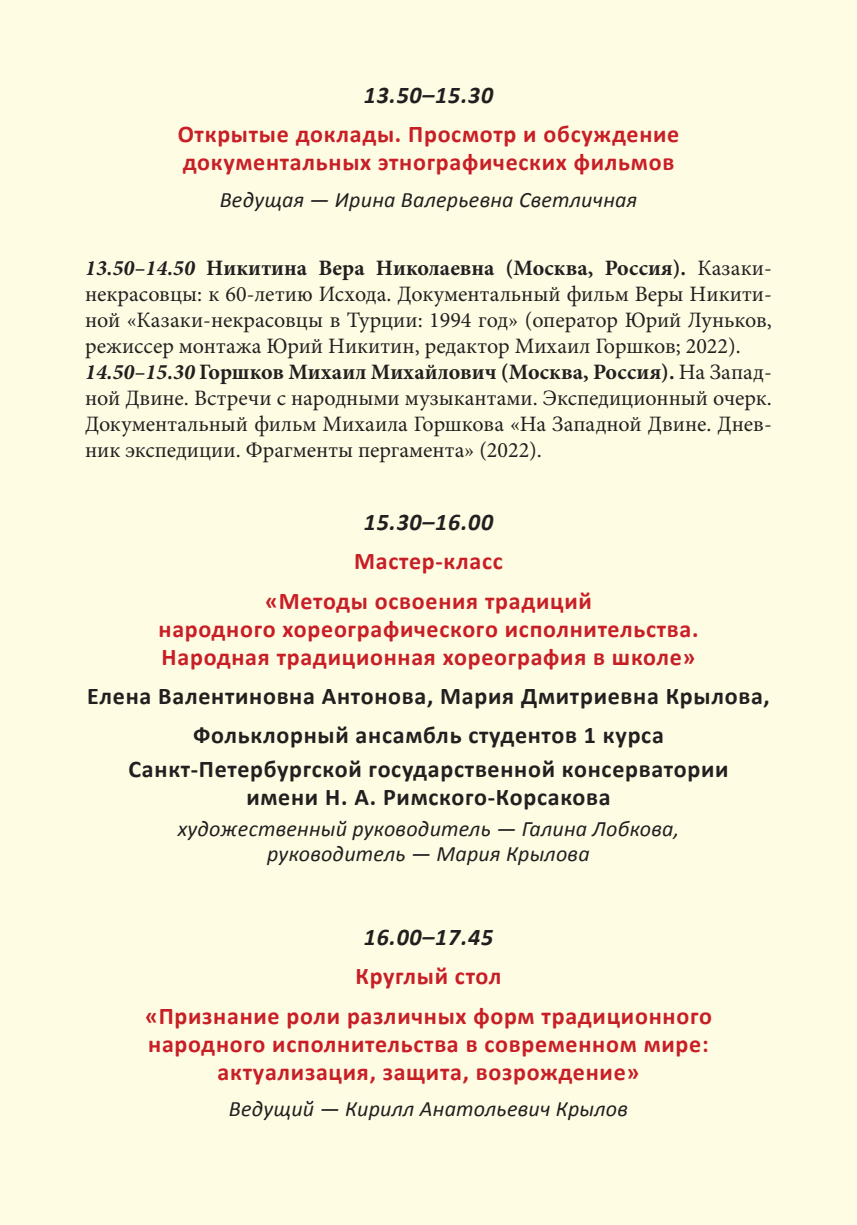
<style>
.page{position:relative;width:857px;height:1225px;background:#fff}
.page>*{position:absolute;margin:0;border:0;box-sizing:border-box;transform-origin:0 0}
.t1{font:700 24px/28px "Calibri";letter-spacing:.03em;color:#c81f26;text-align:center}
.t2{font:700 24px/39.4px "Calibri";letter-spacing:.03em;color:#231f20;text-align:center}
.t3{font:italic 700 24px "Calibri";letter-spacing:.03em;color:#231f20}
.t4{font:22px/26px "Minion Pro";color:#231f20}
.t5{font:italic 22px/25px "Calibri";letter-spacing:.01em;color:#231f20;text-align:center}
.s1{font-weight:700;font-style:italic}
.s2{font-weight:700}
</style>
<div class="page">
<div style="left:0;top:0;width:856px;height:1225px;background:#fffce4"></div>
<p class="t3" style="left:363px;top:80px;width:131px">13.50–15.30</p>
<p class="t1" style="left:178px;top:120px;width:503px;text-align:left">Открытые доклады. Просмотр и обсуждение документальных этнографических фильмов</p>
<p class="t5" style="left:220px;top:186px;width:419px">Ведущая — Ирина Валерьевна Светличная</p>
<p class="t4" style="left:85px;top:255px;width:688px"><span class="s1">13.50–14.50</span> <span class="s2">Никитина Вера Николаевна (Москва, Россия).</span> Казаки&shy;некрасовцы: к 60-летию Исхода. Документальный фильм Веры Никити&shy;ной «Казаки-некрасовцы в Турции: 1994 год» (оператор Юрий Луньков, режиссер монтажа Юрий Никитин, редактор Михаил Горшков; 2022).<br><span class="s1">14.50–15.30</span> <span class="s2">Горшков Михаил Михайлович (Москва, Россия).</span> На Запад&shy;ной Двине. Встречи с народными музыкантами. Экспедиционный очерк.<br>Документальный фильм Михаила Горшкова «На Западной Двине. Днев&shy;ник экспедиции. Фрагменты пергамента» (2022).</p>
<p class="t3" style="left:363px;top:507px;width:131px">15.30–16.00</p>
<p class="t1" style="left:265px;top:541px;width:328px;line-height:39.4px">Мастер-класс<br>«Методы освоения традиций</p>
<p class="t1" style="left:158px;top:614px;width:541px;text-align:left">народного хореографического исполнительства.<br>Народная традиционная хореография в школе»</p>
<p class="t2" style="left:87px;top:676px;width:683px">Елена Валентиновна Антонова, Мария Дмитриевна Крылова,<br>Фольклорный ансамбль студентов 1 курса</p>
<p class="t2" style="left:128px;top:755px;width:601px;line-height:28px">Санкт-Петербургской государственной консерватории имени Н. А. Римского-Корсакова</p>
<p class="t5" style="left:177px;top:815px;width:503px">художественный руководитель — Галина Лобкова, руководитель — Мария Крылова</p>
<p class="t3" style="left:363px;top:922px;width:131px">16.00–17.45</p>
<p class="t1" style="left:145px;top:956px;width:568px;line-height:39.4px">Круглый стол<br>«Признание роли различных форм традиционного</p>
<p class="t1" style="left:148px;top:1029px;width:561px">народного исполнительства в современном мире: актуализация, защита, возрождение»</p>
<p class="t5" style="left:229px;top:1095px;width:400px">Ведущий — Кирилл Анатольевич Крылов</p>
</div>
